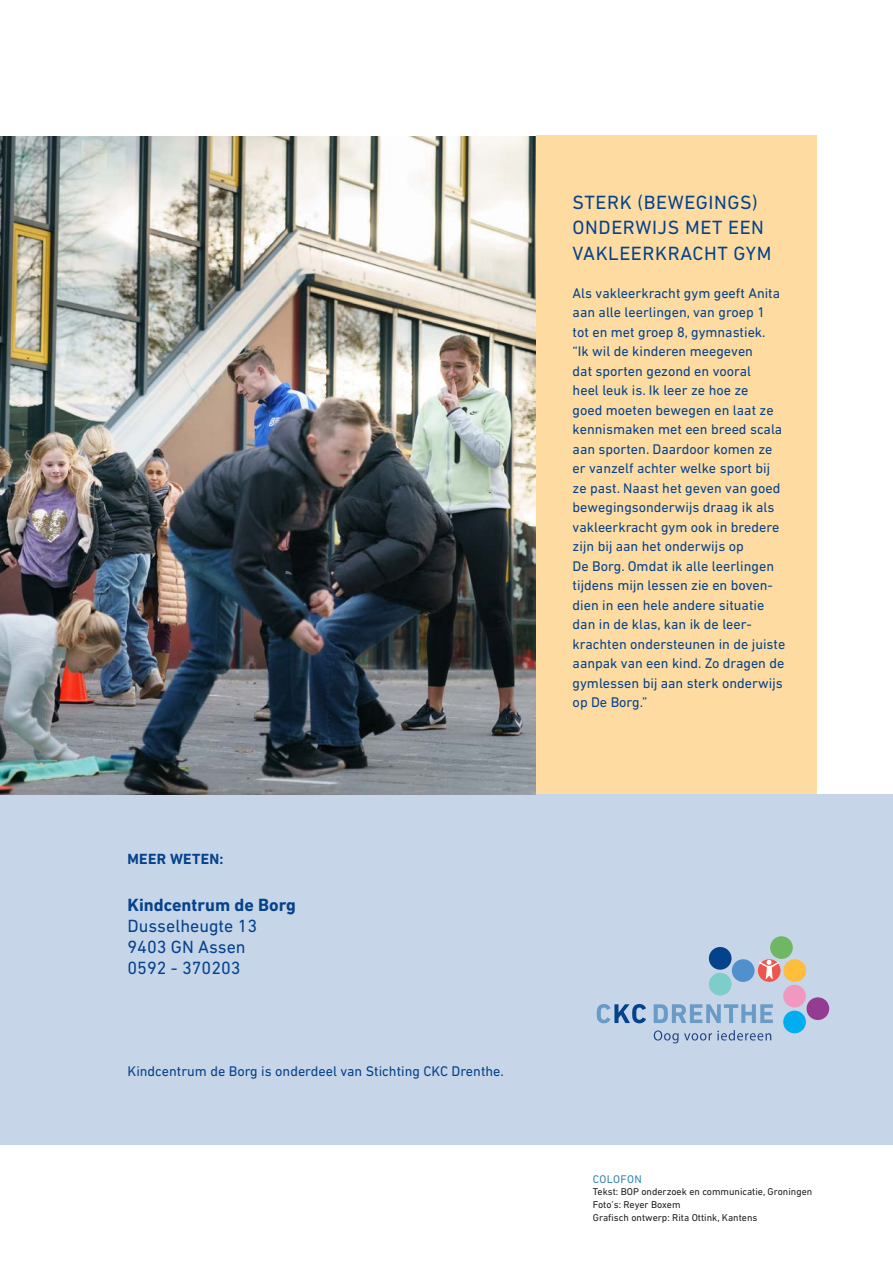
<style>
.page{position:relative;width:893px;height:1263px;background:#fff}
.page>*{position:absolute;margin:0;border:0;box-sizing:border-box;transform-origin:0 0}
.KOP_2{font:19.5px/25.5px "DIN Next LT Pro";letter-spacing:.03em;color:#05428c}
.t1{font:18px "DIN Next LT Pro";color:#05428c}
.t2{font:700 18px "DIN Next LT Pro";color:#05428c}
.t3{font:700 15px "DIN Next LT Pro";letter-spacing:.02em;color:#05428c}
.t4{font:14.25px/19.5px "DIN Next LT Pro";color:#05428c}
.KOP_2-2{font:11.25px "DIN Next LT Pro";letter-spacing:.03em;color:#3684b6}
.KOP_2-3{font:10.05px "DIN Next LT Pro";color:#231f20}
</style>
<div class="page">
<div style="left:536px;top:135px;width:280px;height:659px;background:#fedca1"></div>
<div style="left:0;top:794px;width:893px;height:351px;background:#c6d6e8"></div>
<div style="left:806px;top:997px;width:23px;height:23px;background:#943b92;border-radius:50%"></div>
<svg style="left:654px;top:1030px;width:117px;height:13px"></svg>
<svg style="left:758px;top:959px;width:23px;height:23px"></svg>
<div style="left:783px;top:959px;width:23px;height:23px;background:#febd3b;border-radius:50%"></div>
<div style="left:770px;top:936px;width:23px;height:23px;background:#70b764;border-radius:50%"></div>
<div style="left:709px;top:947px;width:22px;height:23px;background:#05428c;border-radius:50%"></div>
<div style="left:709px;top:973px;width:22px;height:22px;background:#7dcdca;border-radius:50%"></div>
<div style="left:732px;top:959px;width:22px;height:23px;background:#5090cc;border-radius:50%"></div>
<div style="left:783px;top:985px;width:23px;height:22px;background:#f198c1;border-radius:50%"></div>
<div style="left:783px;top:1011px;width:23px;height:22px;background:#00aeef;border-radius:50%"></div>
<svg style="left:654px;top:1004px;width:119px;height:19px"></svg>
<svg style="left:597px;top:1004px;width:49px;height:19px"></svg>
<svg style="left:759px;top:960px;width:20px;height:19px"></svg>
<img style="left:0;top:136px;width:536px;height:659px">
<p class="t3" style="left:128px;top:850px;width:98px">MEER WETEN:</p>
<p class="t2" style="left:128px;top:894px;width:170px">Kindcentrum de Borg</p>
<p class="t1" style="left:128px;top:915px;width:131px">Dusselheugte 13</p>
<p class="t1" style="left:128px;top:936px;width:120px">9403 GN Assen</p>
<p class="t1" style="left:128px;top:957px;width:115px">0592 - 370203</p>
<p class="t4" style="left:128px;top:1061px;width:378px">Kindcentrum de Borg is onderdeel van Stichting CKC Drenthe.</p>
<p class="KOP_2" style="left:573px;top:189px;width:200px">STERK (BEWEGINGS)<br>ONDERWIJS MET EEN<br>VAKLEERKRACHT GYM</p>
<p class="t4" style="left:573px;top:283px;width:211px">Als vakleerkracht gym geeft Anita aan alle leerlingen, van groep 1 tot en met groep 8, gymnastiek. “Ik wil de kinderen meegeven<br>dat sporten gezond en vooral<br>heel leuk is. Ik leer ze hoe ze<br>goed moeten bewegen en laat ze kennismaken met een breed scala aan sporten. Daardoor komen ze er vanzelf achter welke sport bij ze past. Naast het geven van goed bewegingsonderwijs draag ik als vakleerkracht gym ook in bredere zijn bij aan het onderwijs op</p>
<p class="t4" style="left:573px;top:556px;width:203px">De Borg. Omdat ik alle leerlingen</p>
<p class="t4" style="left:573px;top:575px;width:214px">tijdens mijn lessen zie en boven&shy;dien in een hele andere situatie dan in de klas, kan ik de leer&shy;krachten ondersteunen in de juiste aanpak van een kind. Zo dragen de gymlessen bij aan sterk onderwijs op De Borg.”</p>
<p class="KOP_2-2" style="left:593px;top:1172px;width:50px">COLOFON</p>
<p class="KOP_2-3" style="left:593px;top:1186px;width:221px">Tekst: BOP onderzoek en communicatie, Groningen</p>
<p class="KOP_2-3" style="left:593px;top:1199px;width:89px">Foto’s: Reyer Boxem</p>
<p class="KOP_2-3" style="left:593px;top:1211px;width:166px">Grafisch ontwerp: Rita Ottink, Kantens</p>
</div>
